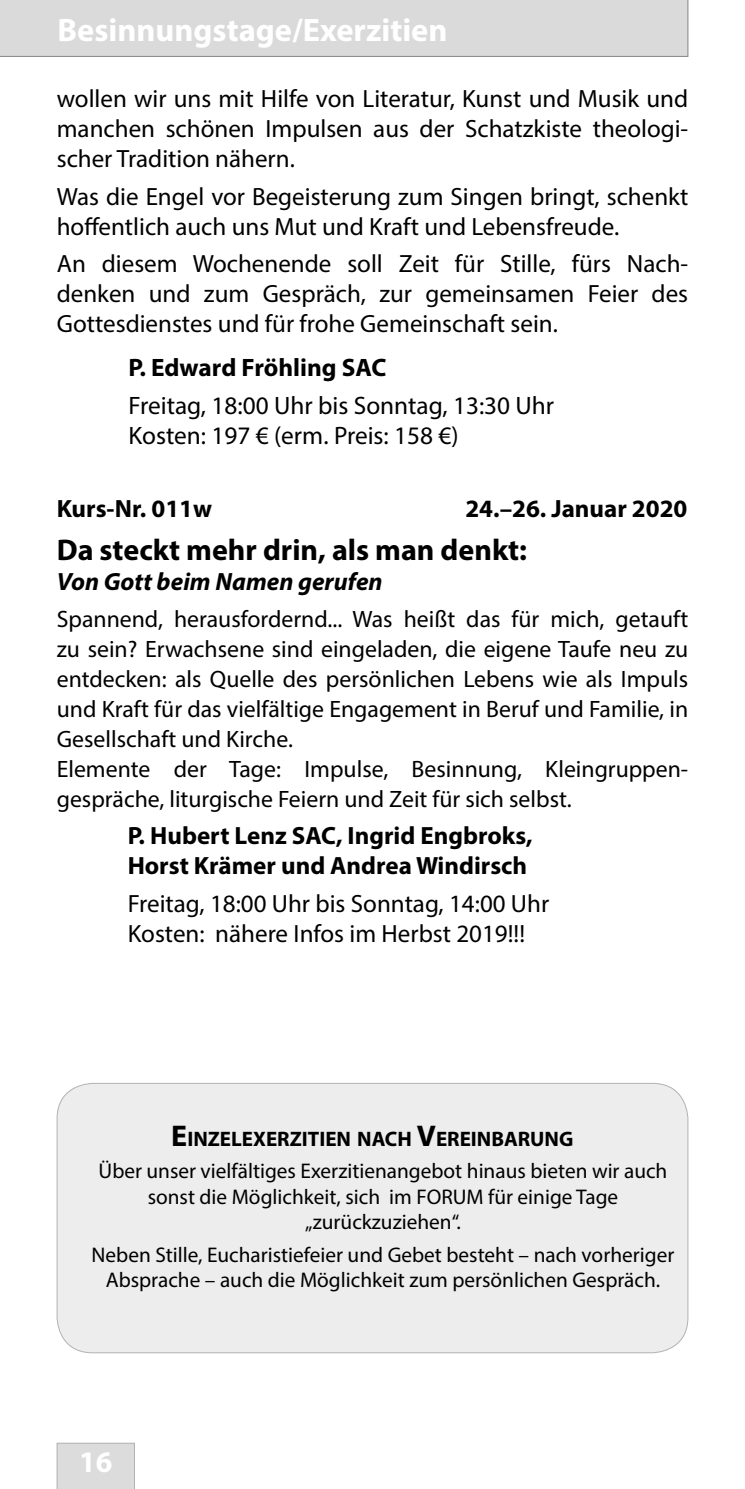
<style>
.page{position:relative;width:745px;height:1489px;background:#fff}
.page>*{position:absolute;margin:0;border:0;box-sizing:border-box;transform-origin:0 0}
.t1{font:700 32.5px "Myriad Pro";color:#fff}
.t2{font:700 30px "Myriad Pro";color:#000}
.t3{font:700 30px "Myriad Pro";color:#fff}
.t4{font:25.25px/30.2px "Myriad Pro";color:#000}
.t5{font:700 25.25px "Myriad Pro";color:#000}
.t6{font:25px/30px "Myriad Pro";color:#000;text-align:justify}
.t7{font:700 25px/30px "Myriad Pro";color:#000}
.t8{font:italic 700 25px "Myriad Pro";color:#000}
.t9{font:23.75px/30px "Myriad Pro";color:#000}
.t10{font:21.25px/25.5px "Myriad Pro";color:#000;text-align:center}
.t11{font:700 21px "Myriad Pro";color:#000}
.s1{font-size:30px}
</style>
<div class="page">
<div style="left:57px;top:1442px;width:78px;height:46px;background:#dcdcdc"></div>
<div style="left:0;top:0;width:687px;height:57px;background:#dadada"></div>
<div style="left:57px;top:1083px;width:630px;height:269px;background:#ededed;border-radius:35px"></div>
<h1 class="t1" style="left:57px;top:8px;width:391px">Besinnungstage/Exerzitien</h1>
<p class="t6" style="left:57px;top:84px;width:632px">wollen wir uns mit Hilfe von Literatur, Kunst und Musik und manchen schönen Impulsen aus der Schatzkiste theologi&shy;scher Tradition nähern.</p>
<p class="t6" style="left:57px;top:181px;width:632px">Was die Engel vor Begeisterung zum Singen bringt, schenkt hoffentlich auch uns Mut und Kraft und Lebensfreude.</p>
<p class="t6" style="left:57px;top:248px;width:632px">An diesem Wochenende soll Zeit für Stille, fürs Nach&shy;denken und zum Gespräch, zur gemeinsamen Feier des Gottesdienstes und für frohe Gemeinschaft sein.</p>
<p class="t5" style="left:128px;top:351px;width:259px">P. Edward Fröhling SAC</p>
<p class="t4" style="left:128px;top:390px;width:427px">Freitag, 18:00 Uhr bis Sonntag, 13:30 Uhr<br>Kosten: 197 € (erm. Preis: 158 €)</p>
<p class="t7" style="left:57px;top:493px;width:157px">Kurs-Nr. 011w</p>
<p class="t7" style="left:465px;top:493px;width:223px">24.–26. Januar 2020</p>
<p class="t2" style="left:57px;top:530px;width:471px">Da steckt mehr drin, als man denkt:</p>
<p class="t8" style="left:57px;top:565px;width:327px">Von Gott beim Namen gerufen</p>
<p class="t9" style="left:57px;top:604px;width:632px">Spannend, herausfordernd... Was heißt das für mich, getauft zu sein? Erwachsene sind eingeladen, die eigene Taufe neu zu entdecken: als Quelle des persönlichen Lebens wie als Impuls und Kraft für das vielfältige Engagement in Beruf und Familie, in Gesellschaft und Kirche.<br>Elemente der Tage: Impulse, Besinnung, Kleingruppen&shy;gespräche, liturgische Feiern und Zeit für sich selbst.</p>
<p class="t7" style="left:128px;top:820px;width:406px">P. Hubert Lenz SAC, Ingrid Engbroks,<br>Horst Krämer und Andrea Windirsch</p>
<p class="t6" style="left:128px;top:887px;width:423px">Freitag, 18:00 Uhr bis Sonntag, 14:00 Uhr<br>Kosten: nähere Infos im Herbst 2019!!!</p>
<p class="t11" style="left:171px;top:1124px;width:403px"><span class="s1">E</span>INZELEXERZITIEN NACH <span class="s1">V</span>EREINBARUNG</p>
<p class="t10" style="left:98px;top:1157px;width:570px">Über unser vielfältiges Exerzitienangebot hinaus bieten wir auch sonst die Möglichkeit, sich im FORUM für einige Tage „zurückzuziehen“.</p>
<p class="t10" style="left:92px;top:1241px;width:584px">Neben Stille, Eucharistiefeier und Gebet besteht – nach vorheriger<br>Absprache – auch die Möglichkeit zum persönlichen Gespräch.</p>
<p class="t3" style="left:79px;top:1441px;width:35px">16</p>
</div>
